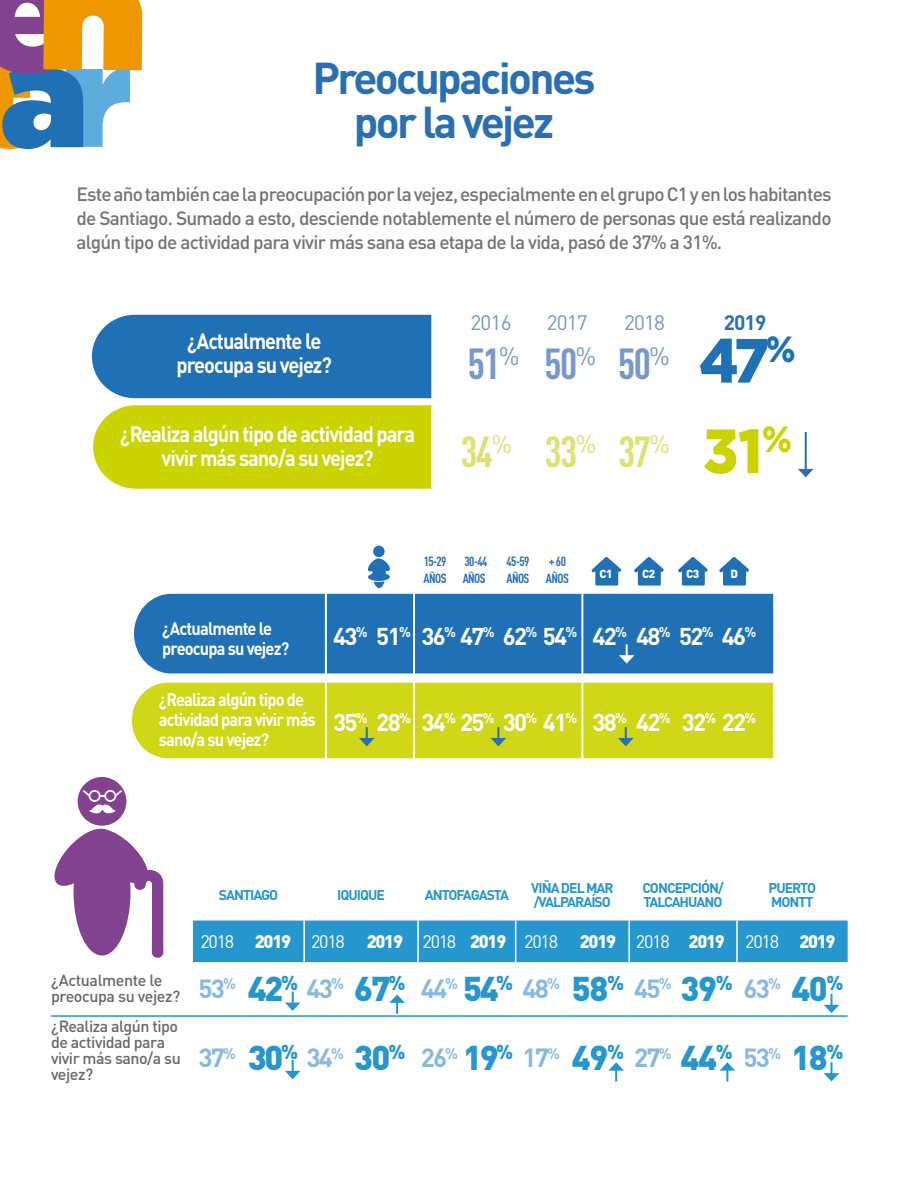
<style>
.page{position:relative;width:908px;height:1191px;background:#fff}
.page>*{position:absolute;margin:0;border:0;box-sizing:border-box;transform-origin:0 0}
.t1{font:900 62.4px "Gotham";color:#cbd400;scale:.91 1}
.t2{font:900 62.4px "Gotham";color:#1f70b4;scale:.91 1}
.t3{font:700 44px/44px "DIN Pro";letter-spacing:-.06em;color:#2a6fb2;text-align:center}
.t4{font:700 condensed 42.8px "DIN Pro";color:#dce172}
.t5{font:700 condensed 42.8px "DIN Pro";color:#7897cb}
.t6{font:900 34px "DIN Pro";letter-spacing:-.045em;color:#2596ce}
.t7{font:700 26px "DIN Pro";color:#88bae1}
.t8{font:700 24px "DIN Pro";letter-spacing:-.07em;color:#fff}
.t9{font:700 22px/24px "DIN Pro";letter-spacing:-.05em;color:#fff;text-align:center;scale:.91 1}
.t10{font:20.8px "DIN Pro";letter-spacing:-.04em;color:#7a96c9}
.t11{font:700 20.8px "DIN Pro";color:#2a6fb2}
.t12{font:500 19px/24px "DIN Pro";letter-spacing:-.04em;color:#737277;text-align:justify}
.t13{font:700 18px/20px "DIN Pro";letter-spacing:-.05em;color:#fff;scale:.91 1}
.t14{font:18px "DIN Pro";letter-spacing:-.07em;color:#fff}
.t15{font:500 16px/16px "DIN Pro";letter-spacing:-.03em;color:#67676b}
.t16{font:700 14px/14px "DIN Pro";letter-spacing:-.07em;color:#2596cd}
.t17{font:700 condensed 13.2px/16.8px "DIN Pro";letter-spacing:-.04em;color:#2a6fb2}
.t18{font:900 11.6px "DIN Pro";color:#fff}
.s1{font-weight:900}
.s2{font-weight:700;font-size:26px;color:#88bae1}
</style>
<div class="page">
<div style="left:134px;top:594px;width:638px;height:79px;background:#1f70b4"></div>
<div style="left:132px;top:682px;width:640px;height:76px;background:#cfd716"></div>
<div style="left:373px;top:545px;width:11px;height:12px;background:#1f70b4;border-radius:50%"></div>
<svg style="left:368px;top:558px;width:22px;height:30px"></svg>
<hr style="left:413px;top:588px;width:2px;height:91px;background:#fff">
<hr style="left:413px;top:679px;width:2px;height:81px;background:#fff">
<hr style="left:581px;top:588px;width:2px;height:91px;background:#fff">
<hr style="left:581px;top:679px;width:2px;height:81px;background:#fff">
<hr style="left:325px;top:588px;width:2px;height:91px;background:#fff">
<hr style="left:325px;top:679px;width:2px;height:81px;background:#fff">
<svg style="left:591px;top:557px;width:30px;height:28px"></svg>
<svg style="left:634px;top:557px;width:29px;height:28px"></svg>
<svg style="left:678px;top:557px;width:29px;height:28px"></svg>
<svg style="left:719px;top:557px;width:29px;height:28px"></svg>
<svg style="left:360px;top:758px;width:15px;height:1px"></svg>
<div style="left:92px;top:315px;width:339px;height:83px;background:#1f70b4"></div>
<div style="left:93px;top:405px;width:338px;height:83px;background:#cbd400"></div>
<svg style="left:359px;top:727px;width:15px;height:19px"></svg>
<svg style="left:824px;top:994px;width:14px;height:19px"></svg>
<svg style="left:823px;top:1062px;width:15px;height:19px"></svg>
<svg style="left:490px;top:727px;width:16px;height:19px"></svg>
<svg style="left:617px;top:727px;width:16px;height:19px"></svg>
<svg style="left:618px;top:644px;width:16px;height:19px"></svg>
<hr style="left:804px;top:432px;width:2px;height:38px;background:#2a6fb2">
<svg style="left:798px;top:469px;width:15px;height:8px"></svg>
<svg style="left:285px;top:991px;width:15px;height:20px"></svg>
<svg style="left:285px;top:1060px;width:15px;height:19px"></svg>
<svg style="left:389px;top:994px;width:16px;height:19px"></svg>
<svg style="left:719px;top:1062px;width:15px;height:19px"></svg>
<svg style="left:608px;top:1062px;width:15px;height:19px"></svg>
<div style="left:193px;top:920px;width:654px;height:42px;background:#2596ce"></div>
<hr style="left:303px;top:920px;width:2px;height:42px;background:#fff">
<hr style="left:417px;top:920px;width:1px;height:42px;background:#fff">
<hr style="left:514px;top:920px;width:2px;height:42px;background:#fff">
<hr style="left:628px;top:920px;width:1px;height:42px;background:#fff">
<hr style="left:736px;top:920px;width:1px;height:42px;background:#fff">
<hr style="left:51px;top:1015px;width:142px;height:1px;background:#2596cd">
<hr style="left:193px;top:1015px;width:49px;height:1px;background:#2596cd">
<hr style="left:242px;top:1015px;width:62px;height:1px;background:#2596cd">
<hr style="left:304px;top:1015px;width:47px;height:1px;background:#2596cd">
<hr style="left:351px;top:1015px;width:67px;height:1px;background:#2596cd">
<hr style="left:418px;top:1015px;width:42px;height:1px;background:#2596cd">
<hr style="left:460px;top:1015px;width:55px;height:1px;background:#2596cd">
<hr style="left:515px;top:1015px;width:51px;height:1px;background:#2596cd">
<hr style="left:566px;top:1015px;width:63px;height:1px;background:#2596cd">
<hr style="left:629px;top:1015px;width:47px;height:1px;background:#2596cd">
<hr style="left:676px;top:1015px;width:60px;height:1px;background:#2596cd">
<hr style="left:736px;top:1015px;width:51px;height:1px;background:#2596cd">
<hr style="left:787px;top:1015px;width:60px;height:1px;background:#2596cd">
<svg style="left:0;top:0;width:142px;height:149px"></svg>
<div style="left:78px;top:777px;width:48px;height:48px;background:#824290;border-radius:50%"></div>
<svg style="left:54px;top:828px;width:110px;height:130px"></svg>
<svg style="left:83px;top:790px;width:39px;height:24px"></svg>
<h2 class="t3" style="left:312px;top:51px;width:284px">Preocupaciones por la vejez</h2>
<p class="t12" style="left:76px;top:180px;width:756px">Este año también cae la preocupación por la vejez, especialmente en el grupo C1 y en los habitantes de Santiago. Sumado a esto, desciende notablemente el número de personas que está realizando algún tipo de actividad para vivir más sana esa etapa de la vida, pasó de 37% a 31%.</p>
<p class="t9" style="left:176px;top:327px;width:172px">¿Actualmente le preocupa su vejez?</p>
<p class="t9" style="left:120px;top:419px;width:325px">¿Realiza algún tipo de actividad para vivir más sano/a su vejez?</p>
<p class="t10" style="left:470px;top:306px;width:42px">2016</p>
<p class="t10" style="left:546px;top:306px;width:42px">2017</p>
<p class="t10" style="left:624px;top:306px;width:42px">2018</p>
<p class="t11" style="left:723px;top:305px;width:44px">2019</p>
<h3 class="t5" style="left:467px;top:332px;width:53px">51<sup>%</sup></h3>
<h3 class="t4" style="left:460px;top:420px;width:53px">34<sup>%</sup></h3>
<h3 class="t5" style="left:544px;top:332px;width:53px">50<sup>%</sup></h3>
<h3 class="t4" style="left:544px;top:420px;width:53px">33<sup>%</sup></h3>
<h3 class="t5" style="left:618px;top:332px;width:53px">50<sup>%</sup></h3>
<h3 class="t4" style="left:618px;top:420px;width:53px">37<sup>%</sup></h3>
<h1 class="t2" style="left:699px;top:324px;width:107px">47<sup>%</sup></h1>
<h1 class="t1" style="left:702px;top:415px;width:99px">31<sup>%</sup></h1>
<p class="t17" style="left:423px;top:552px;width:24px">15-29<br>AÑOS</p>
<p class="t17" style="left:462px;top:552px;width:26px">30-44<br>AÑOS</p>
<p class="t17" style="left:506px;top:552px;width:24px">45-59<br>AÑOS</p>
<p class="t17" style="left:545px;top:552px;width:24px">+ 60<br>AÑOS</p>
<p class="t18" style="left:599px;top:564px;width:15px">C1</p>
<p class="t18" style="left:642px;top:564px;width:15px">C2</p>
<p class="t18" style="left:685px;top:564px;width:15px">C3</p>
<p class="t18" style="left:730px;top:564px;width:9px">D</p>
<p class="t13" style="left:162px;top:616px;width:141px">¿Actualmente le preocupa su vejez?</p>
<p class="t13" style="left:159px;top:687px;width:174px">¿Realiza algún tipo de actividad para vivir más sano/a su vejez?</p>
<p class="t8" style="left:333px;top:616px;width:424px">43<sup>%</sup> 51<sup>%</sup> 36<sup>%</sup> 47<sup>%</sup> 62<sup>%</sup> 54<sup>%</sup> 42<sup>%</sup> 48<sup>%</sup> 52<sup>%</sup> 46<sup>%</sup></p>
<p class="t8" style="left:333px;top:702px;width:424px">35<sup>%</sup> 28<sup>%</sup> 34<sup>%</sup> 25<sup>%</sup> 30<sup>%</sup> 41<sup>%</sup> 38<sup>%</sup> 42<sup>%</sup> 32<sup>%</sup> 22<sup>%</sup></p>
<p class="t16" style="left:219px;top:885px;width:61px">SANTIAGO</p>
<p class="t16" style="left:337px;top:885px;width:49px">IQUIQUE</p>
<p class="t16" style="left:424px;top:885px;width:86px">ANTOFAGASTA</p>
<p class="t16" style="left:531px;top:878px;width:84px">VIÑA DEL MAR /VALPARAÍSO</p>
<p class="t16" style="left:642px;top:878px;width:83px">CONCEPCIÓN/<br>TALCAHUANO</p>
<p class="t16" style="left:768px;top:878px;width:49px">PUERTO<br>MONTT</p>
<p class="t14" style="left:200px;top:927px;width:636px">2018 <span class="s1">2019</span> 2018 <span class="s1">2019</span> 2018 <span class="s1">2019</span> 2018 <span class="s1">2019</span> 2018 <span class="s1">2019</span> 2018 <span class="s1">2019</span></p>
<p class="t15" style="left:51px;top:971px;width:186px">¿Actualmente le<br>preocupa su vejez? <sup>53</sup><sup>%</sup></p>
<h3 class="t6" style="left:248px;top:959px;width:597px">42<sup>%</sup> <span class="s2">43</span><sup>%</sup> 67<sup>%</sup> <span class="s2">44</span><sup>%</sup> 54<sup>%</sup> <span class="s2">48</span><sup>%</sup> 58<sup>%</sup> <span class="s2">45</span><sup>%</sup> 39<sup>%</sup> <span class="s2">63</span><sup>%</sup> 40<sup>%</sup></h3>
<p class="t15" style="left:51px;top:1016px;width:131px">¿Realiza algún tipo de actividad para vivir más sano/a su vejez?</p>
<h3 class="t7" style="left:198px;top:1036px;width:39px">37<sup>%</sup></h3>
<h3 class="t6" style="left:248px;top:1028px;width:597px">30<sup>%</sup> <span class="s2">34</span><sup>%</sup> 30<sup>%</sup> <span class="s2">26</span><sup>%</sup> 19<sup>%</sup> <span class="s2">17</span><sup>%</sup> 49<sup>%</sup> <span class="s2">27</span><sup>%</sup> 44<sup>%</sup> <span class="s2">53</span><sup>%</sup> 18<sup>%</sup></h3>
</div>
